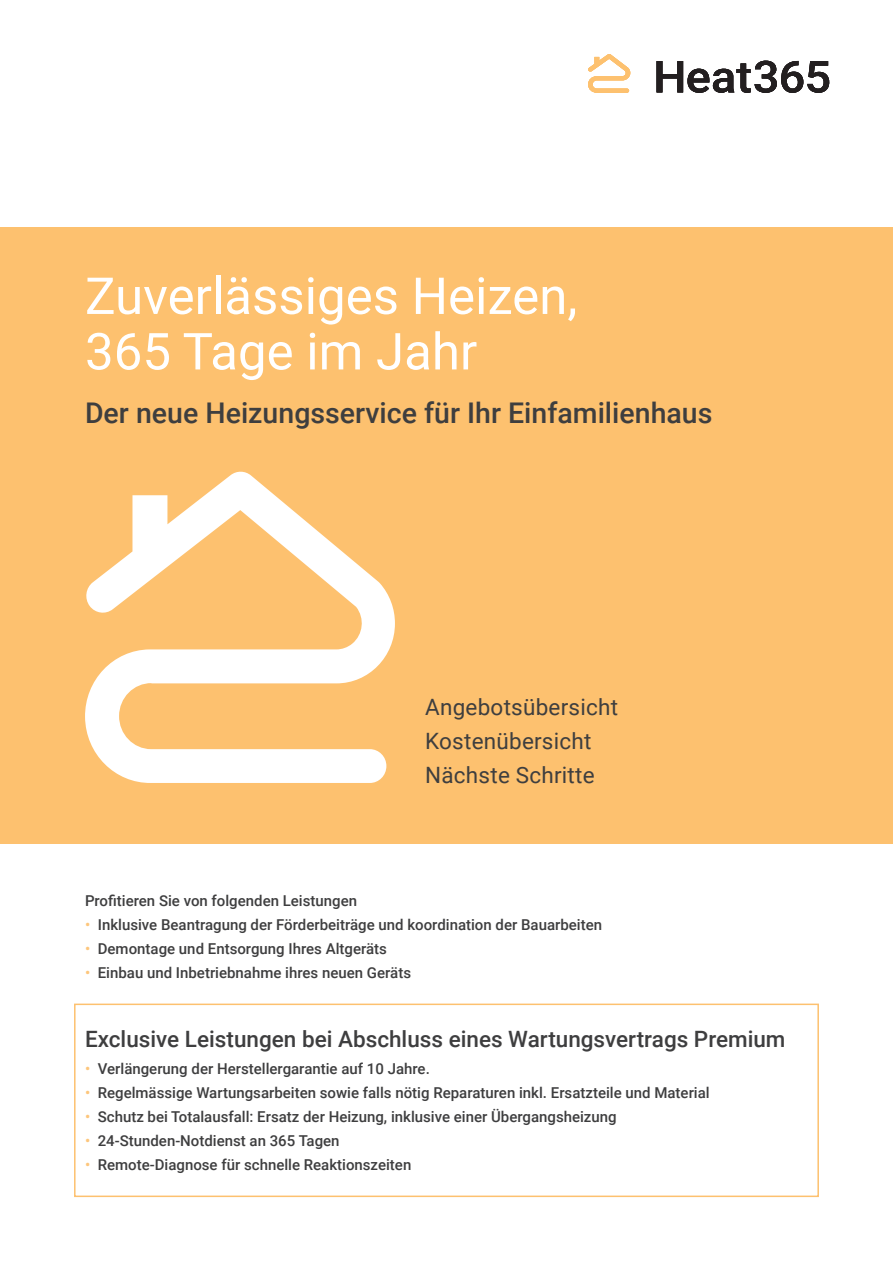
<style>
.page{position:relative;width:893px;height:1263px;background:#fff}
.page>*{position:absolute;margin:0;border:0;box-sizing:border-box;transform-origin:0 0}
.t1{font:51px/55.5px "Roboto";color:#fff}
.t2{font:500 28.5px "Roboto";color:#3e3e3f}
.t3{font:500 22.5px "Roboto";color:#3e3e3f}
.t4{font:22.5px/33.9px "Roboto";letter-spacing:.01em;color:#3e3e3f}
.t5{font:500 15px "Roboto";color:#3e3e3f}
.s1{color:#fdc67c}
</style>
<div class="page">
<svg style="left:588px;top:54px;width:42px;height:39px"></svg>
<svg style="left:657px;top:61px;width:172px;height:32px"></svg>
<div style="left:0;top:227px;width:893px;height:617px;background:#fdc16f"></div>
<svg style="left:85px;top:471px;width:310px;height:312px"></svg>
<div style="left:74px;top:1003px;width:745px;height:194px;border:2px solid #fdc16f"></div>
<h1 class="t1" style="left:85px;top:266px;width:494px">Zuverlässiges Heizen,<br>365 Tage im Jahr</h1>
<h2 class="t2" style="left:85px;top:393px;width:629px">Der neue Heizungsservice für Ihr Einfamilienhaus</h2>
<h3 class="t4" style="left:425px;top:689px;width:194px">Angebotsübersicht<br>Kostenübersicht<br>Nächste Schritte</h3>
<p class="t5" style="left:85px;top:890px;width:274px">Profitieren Sie von folgenden Leistungen</p>
<p class="t5" style="left:85px;top:914px;width:519px"><span class="s1">•</span> Inklusive Beantragung der Förderbeiträge und koordination der Bauarbeiten</p>
<p class="t5" style="left:85px;top:938px;width:303px"><span class="s1">•</span> Demontage und Entsorgung Ihres Altgeräts</p>
<p class="t5" style="left:85px;top:962px;width:328px"><span class="s1">•</span> Einbau und Inbetriebnahme ihres neuen Geräts</p>
<h3 class="t3" style="left:85px;top:1023px;width:702px">Exclusive Leistungen bei Abschluss eines Wartungsvertrags Premium</h3>
<p class="t5" style="left:85px;top:1058px;width:346px"><span class="s1">•</span> Verlängerung der Herstellergarantie auf 10 Jahre.</p>
<p class="t5" style="left:85px;top:1082px;width:626px"><span class="s1">•</span> Regelmässige Wartungsarbeiten sowie falls nötig Reparaturen inkl. Ersatzteile und Material</p>
<p class="t5" style="left:85px;top:1106px;width:533px"><span class="s1">•</span> Schutz bei Totalausfall: Ersatz der Heizung, inklusive einer Übergangsheizung</p>
<p class="t5" style="left:85px;top:1130px;width:256px"><span class="s1">•</span> 24-Stunden-Notdienst an 365 Tagen</p>
<p class="t5" style="left:85px;top:1154px;width:328px"><span class="s1">•</span> Remote-Diagnose für schnelle Reaktionszeiten</p>
</div>
